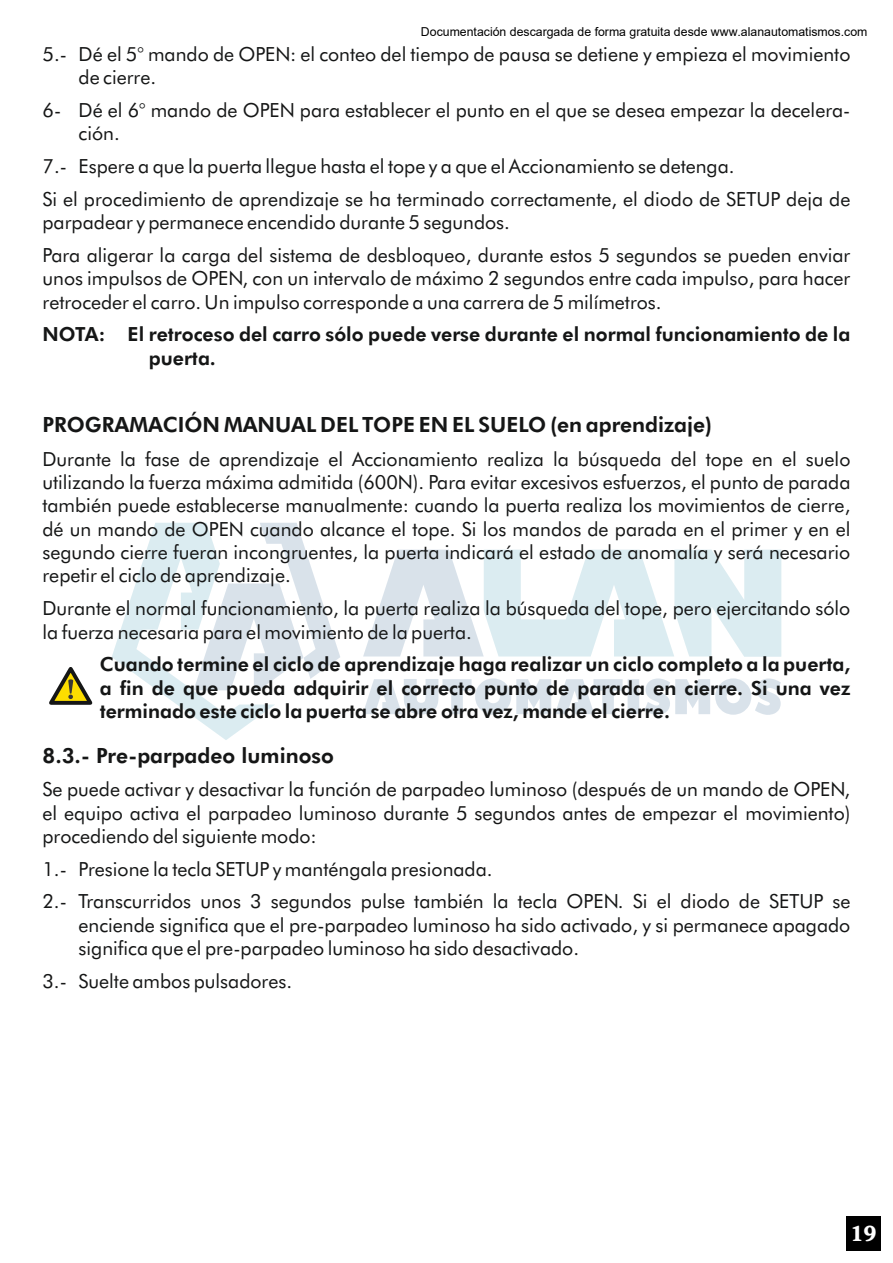
<style>
.page{position:relative;width:893px;height:1263px;background:#fff}
.page>*{position:absolute;margin:0;border:0;box-sizing:border-box;transform-origin:0 0}
.t1{font:800 21px "Futura BT";color:#151616}
.t2{font:600 21px "Souvenir IT Cby BT";color:#fff}
.t3{font:19.5px/23.4px "Futura BT";color:#151616}
.t4{font:800 19.5px/23.4px "Futura BT";color:#151616}
.t5{font:12.3px "Arial";color:#000}
</style>
<div class="page">
<svg style="left:112px;top:523px;width:228px;height:217px"></svg>
<svg style="left:363px;top:550px;width:418px;height:107px"></svg>
<svg style="left:363px;top:678px;width:418px;height:37px"></svg>
<div style="left:846px;top:1216px;width:34px;height:34px;background:#000"></div>
<svg style="left:49px;top:667px;width:44px;height:38px"></svg>
<p class="t5" style="left:421px;top:24px;width:448px">Documentación descargada de forma gratuita desde www.alanautomatismos.com</p>
<p class="t3" style="left:79px;top:44px;width:773px;text-indent:-36px">5.- Dé el 5° mando de OPEN: el conteo del tiempo de pausa se detiene y empieza el movimiento de cierre.</p>
<p class="t3" style="left:79px;top:100px;width:773px;text-indent:-36px">6- Dé el 6° mando de OPEN para establecer el punto en el que se desea empezar la decelera&shy;ción.</p>
<p class="t3" style="left:43px;top:152px;width:809px;line-height:32.7px">7.- Espere a que la puerta llegue hasta el tope y a que el Accionamiento se detenga.<br>Si el procedimiento de aprendizaje se ha terminado correctamente, el diodo de SETUP deja de</p>
<p class="t3" style="left:43px;top:208px;width:809px;line-height:32.7px">parpadear y permanece encendido durante 5 segundos.<br>Para aligerar la carga del sistema de desbloqueo, durante estos 5 segundos se pueden enviar</p>
<p class="t3" style="left:42px;top:269px;width:809px">unos impulsos de OPEN, con un intervalo de máximo 2 segundos entre cada impulso, para hacer retroceder el carro. Un impulso corresponde a una carrera de 5 milímetros.</p>
<p class="t4" style="left:149px;top:325px;width:703px;text-indent:-106px">NOTA: El retroceso del carro sólo puede verse durante el normal funcionamiento de la puerta.</p>
<p class="t1" style="left:42px;top:416px;width:671px">PROGRAMACIÓN MANUAL DEL TOPE EN EL SUELO (en aprendizaje)</p>
<p class="t3" style="left:42px;top:449px;width:809px;text-align:justify">Durante la fase de aprendizaje el Accionamiento realiza la búsqueda del tope en el suelo utilizando la fuerza máxima admitida (600N). Para evitar excesivos esfuerzos, el punto de parada también puede establecerse manualmente: cuando la puerta realiza los movimientos de cierre, dé un mando de OPEN cuando alcance el tope. Si los mandos de parada en el primer y en el segundo cierre fueran incongruentes, la puerta indicará el estado de anomalía y será necesario repetir el ciclo de aprendizaje.</p>
<p class="t3" style="left:42px;top:598px;width:809px">Durante el normal funcionamiento, la puerta realiza la búsqueda del tope, pero ejercitando sólo la fuerza necesaria para el movimiento de la puerta.</p>
<p class="t4" style="left:100px;top:654px;width:752px;text-align:justify">Cuando termine el ciclo de aprendizaje haga realizar un ciclo completo a la puerta, a fin de que pueda adquirir el correcto punto de parada en cierre. Si una vez terminado este ciclo la puerta se abre otra vez, mande el cierre.</p>
<p class="t1" style="left:42px;top:747px;width:293px">8.3.- Pre-parpadeo luminoso</p>
<p class="t3" style="left:42px;top:779px;width:809px;text-align:justify">Se puede activar y desactivar la función de parpadeo luminoso (después de un mando de OPEN, el equipo activa el parpadeo luminoso durante 5 segundos antes de empezar el movimiento) procediendo del siguiente modo:</p>
<p class="t3" style="left:42px;top:854px;width:809px;line-height:32.7px">1.- Presione la tecla SETUP y manténgala presionada.<br>2.- Transcurridos unos 3 segundos pulse también la tecla OPEN. Si el diodo de SETUP se</p>
<p class="t3" style="left:79px;top:915px;width:773px">enciende significa que el pre-parpadeo luminoso ha sido activado, y si permanece apagado significa que el pre-parpadeo luminoso ha sido desactivado.</p>
<p class="t3" style="left:42px;top:971px;width:251px">3.- Suelte ambos pulsadores.</p>
<p class="t2" style="left:850px;top:1225px;width:28px">19</p>
</div>
